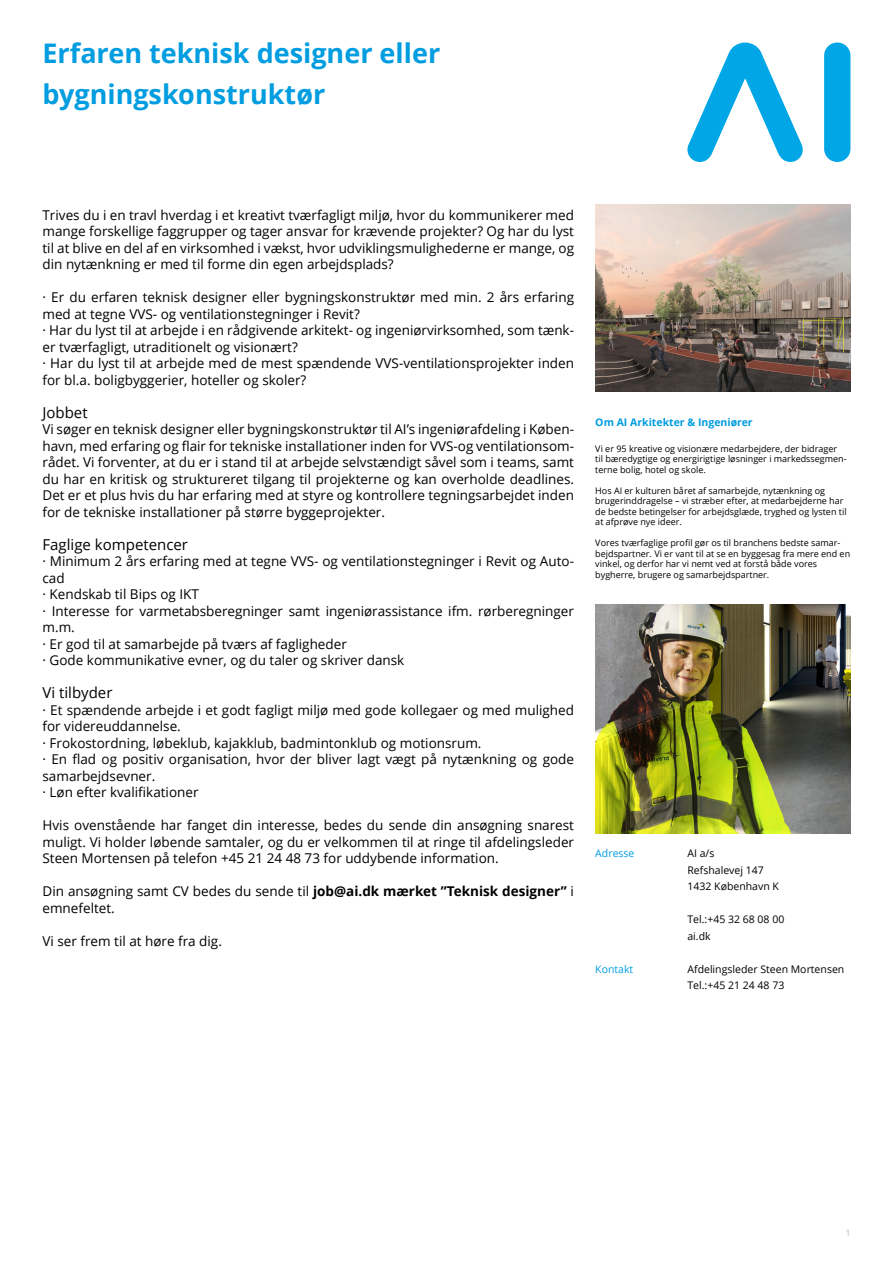
<style>
.page{position:relative;width:893px;height:1263px;background:#fff}
.page>*{position:absolute;margin:0;border:0;box-sizing:border-box;transform-origin:0 0}
.t1{font:700 27px/40.5px "Open Sans";color:#009de0}
.t2{font:15px "Open Sans";color:#000}
.t3{font:13.5px/16.5px "Open Sans";color:#000}
.t4{font:10.5px "Open Sans";color:#000}
.t5{font:700 10.5px "Open Sans";color:#009de0}
.t6{font:10.5px "Open Sans";color:#009de0}
.t7{font:9px/10.5px "Open Sans";color:#000}
.s1{font-weight:700}
</style>
<div class="page">
<svg style="left:687px;top:43px;width:116px;height:119px"></svg>
<div style="left:824px;top:43px;width:26px;height:119px;background:#00a6e5;border-radius:13px"></div>
<img style="left:595px;top:604px;width:255px;height:230px">
<img style="left:595px;top:204px;width:255px;height:187px">
<p class="t1" style="left:43px;top:34px;width:399px">Erfaren teknisk designer eller bygningskonstruktør</p>
<p class="t3" style="left:43px;top:206px;width:533px;text-align:justify">Trives du i en travl hverdag i et kreativt tværfagligt miljø, hvor du kommunikerer med mange forskellige faggrupper og tager ansvar for krævende projekter? Og har du lyst til at blive en del af en virksomhed i vækst, hvor udviklingsmulighederne er mange, og din nytænkning er med til forme din egen arbejdsplads?</p>
<p class="t3" style="left:43px;top:288px;width:533px">· Er du erfaren teknisk designer eller bygningskonstruktør med min. 2 års erfaring med at tegne VVS- og ventilationstegninger i Revit?</p>
<p class="t3" style="left:43px;top:321px;width:533px">· Har du lyst til at arbejde i en rådgivende arkitekt- og ingeniørvirksomhed, som tænk&shy;er tværfagligt, utraditionelt og visionært?</p>
<p class="t3" style="left:43px;top:354px;width:533px">· Har du lyst til at arbejde med de mest spændende VVS-ventilationsprojekter inden for bl.a. boligbyggerier, hoteller og skoler?</p>
<p class="t2" style="left:43px;top:402px;width:47px">Jobbet</p>
<p class="t3" style="left:43px;top:420px;width:533px;text-align:justify">Vi søger en teknisk designer eller bygningskonstruktør til AI’s ingeniørafdeling i Køben&shy;havn, med erfaring og flair for tekniske installationer inden for VVS-og ventilationsom&shy;rådet. Vi forventer, at du er i stand til at arbejde selvstændigt såvel som i teams, samt du har en kritisk og struktureret tilgang til projekterne og kan overholde deadlines.<br>Det er et plus hvis du har erfaring med at styre og kontrollere tegningsarbejdet inden for de tekniske installationer på større byggeprojekter.</p>
<p class="t2" style="left:43px;top:534px;width:147px">Faglige kompetencer</p>
<p class="t3" style="left:43px;top:552px;width:533px">· Minimum 2 års erfaring med at tegne VVS- og ventilationstegninger i Revit og Auto&shy;cad</p>
<p class="t3" style="left:43px;top:585px;width:158px">· Kendskab til Bips og IKT</p>
<p class="t3" style="left:43px;top:602px;width:533px">· Interesse for varmetabsberegninger samt ingeniørassistance ifm. rørberegninger m.m.</p>
<p class="t3" style="left:43px;top:635px;width:306px">· Er god til at samarbejde på tværs af fagligheder</p>
<p class="t3" style="left:43px;top:651px;width:363px">· Gode kommunikative evner, og du taler og skriver dansk</p>
<p class="t2" style="left:43px;top:682px;width:71px">Vi tilbyder</p>
<p class="t3" style="left:43px;top:701px;width:533px">· Et spændende arbejde i et godt fagligt miljø med gode kollegaer og med mulighed for videreuddannelse.</p>
<p class="t3" style="left:43px;top:734px;width:440px">· Frokostordning, løbeklub, kajakklub, badmintonklub og motionsrum.</p>
<p class="t3" style="left:43px;top:750px;width:533px">· En flad og positiv organisation, hvor der bliver lagt vægt på nytænkning og gode samarbejdsevner.</p>
<p class="t3" style="left:43px;top:783px;width:158px">· Løn efter kvalifikationer</p>
<p class="t3" style="left:43px;top:816px;width:533px;text-align:justify">Hvis ovenstående har fanget din interesse, bedes du sende din ansøgning snarest muligt. Vi holder løbende samtaler, og du er velkommen til at ringe til afdelingsleder Steen Mortensen på telefon +45 21 24 48 73 for uddybende information.</p>
<p class="t3" style="left:43px;top:882px;width:533px">Din ansøgning samt CV bedes du sende til <span class="s1">job@ai.dk mærket ”Teknisk designer”</span> i emnefeltet.</p>
<p class="t3" style="left:43px;top:932px;width:181px">Vi ser frem til at høre fra dig.</p>
<p class="t5" style="left:595px;top:416px;width:159px">Om AI Arkitekter &amp; Ingeniører</p>
<p class="t7" style="left:595px;top:443px;width:253px">Vi er 95 kreative og visionære medarbejdere, der bidrager til bæredygtige og energirigtige løsninger i markedssegmen&shy;terne bolig, hotel og skole.</p>
<p class="t7" style="left:595px;top:485px;width:253px">Hos AI er kulturen båret af samarbejde, nytænkning og brugerinddragelse – vi stræber efter, at medarbejderne har de bedste betingelser for arbejdsglæde, tryghed og lysten til at afprøve nye ideer.</p>
<p class="t7" style="left:595px;top:537px;width:256px">Vores tværfaglige profil gør os til branchens bedste samar&shy;bejdspartner. Vi er vant til at se en byggesag fra mere end en vinkel, og derfor har vi nemt ved at forstå både vores bygherre, brugere og samarbejdspartner.</p>
<p class="t6" style="left:595px;top:846px;width:41px">Adresse</p>
<p class="t6" style="left:595px;top:962px;width:39px">Kontakt</p>
<p class="t4" style="left:687px;top:846px;width:29px">AI a/s</p>
<p class="t4" style="left:687px;top:863px;width:78px">Refshalevej 147</p>
<p class="t4" style="left:687px;top:879px;width:93px">1432 København K</p>
<p class="t4" style="left:687px;top:912px;width:98px">Tel.:+45 32 68 08 00</p>
<p class="t4" style="left:687px;top:929px;width:25px">ai.dk</p>
<p class="t4" style="left:687px;top:962px;width:158px">Afdelingsleder Steen Mortensen</p>
<p class="t4" style="left:687px;top:978px;width:98px">Tel.:+45 21 24 48 73</p>
</div>
